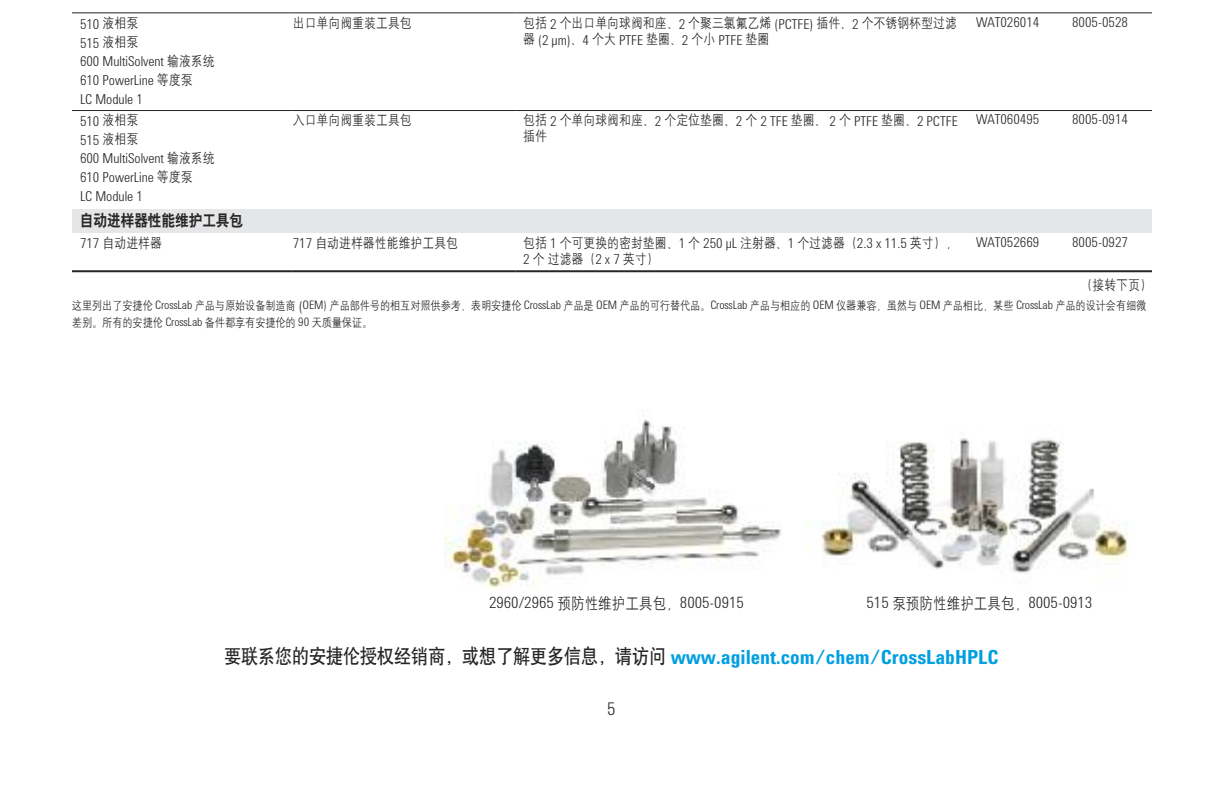
<style>
.page{position:relative;width:1224px;height:792px;background:#fff}
.page>*{position:absolute;margin:0;border:0;box-sizing:border-box;transform-origin:0 0}
.t1{font:700 20px "Agilent Cond";color:#009fe1}
.t2{font:300 18px "Agilent Condensed CFF";color:#272627}
.t3{font:300 16px "Agilent Cond";color:#272627}
.t4{font:16px "H Yb 2 gj";color:#272627;scale:.85 1}
.t5{font:300 14px/18.8px "Agilent Cond";color:#272627}
.t6{font:14px/16px "H Yg 2 gj";color:#272627;scale:.85 1}
.t7{font:12px/16.2px "H Yg 2 gj";letter-spacing:-.01em;color:#272627;scale:.85 1}
.s1{font-family:"H Yg 2 gj";font-weight:400}
.s2{font-family:"Agilent Cond";font-weight:300}
.s3{font-family:"Agilent Cond";font-weight:300;font-size:14px}
.s4{font-family:"H Yb 1 gj";font-weight:400;color:#272627}
</style>
<div class="page">
<img style="left:444px;top:419px;width:338px;height:171px">
<img style="left:807px;top:438px;width:322px;height:135px">
<div style="left:72px;top:210px;width:1080px;height:23px;background:#e5e6e7"></div>
<hr style="left:72px;top:110px;width:221px;height:1px;background:#272627">
<hr style="left:293px;top:110px;width:222px;height:1px;background:#272627">
<hr style="left:515px;top:110px;width:445px;height:1px;background:#272627">
<hr style="left:960px;top:110px;width:96px;height:1px;background:#272627">
<hr style="left:1056px;top:110px;width:96px;height:1px;background:#272627">
<hr style="left:72px;top:270px;width:221px;height:2px;background:#272627">
<hr style="left:293px;top:270px;width:222px;height:2px;background:#272627">
<hr style="left:515px;top:270px;width:445px;height:2px;background:#272627">
<hr style="left:960px;top:270px;width:96px;height:2px;background:#272627">
<hr style="left:1056px;top:270px;width:96px;height:2px;background:#272627">
<hr style="left:72px;top:12px;width:221px;height:1px;background:#272627">
<hr style="left:293px;top:12px;width:222px;height:1px;background:#272627">
<hr style="left:515px;top:12px;width:445px;height:1px;background:#272627">
<hr style="left:960px;top:12px;width:96px;height:1px;background:#272627">
<hr style="left:1056px;top:12px;width:96px;height:1px;background:#272627">
<p class="t5" style="left:80px;top:16px;width:136px">510 <span class="s1">液相泵<br></span>515 <span class="s1">液相泵<br></span>600 MultiSolvent <span class="s1">输液系统<br></span>610 PowerLine <span class="s1">等度泵<br></span>LC Module 1</p>
<p class="t6" style="left:293px;top:15px;width:142px">出口单向阀重装工具包</p>
<p class="t6" style="left:523px;top:15px;width:512px">包括 <span class="s2">2</span> 个出口单向球阀和座、<span class="s2">2</span> 个聚三氯氟乙烯 <span class="s2">(PCTFE)</span> 插件、<span class="s2">2</span> 个不锈钢杯型过滤</p>
<p class="t5" style="left:523px;top:32px;width:248px"><span class="s1">器</span> (2 µm)<span class="s1">、</span>4 <span class="s1">个大</span> PTFE <span class="s1">垫圈、</span>2 <span class="s1">个小</span> PTFE <span class="s1">垫圈</span></p>
<p class="t5" style="left:976px;top:14px;width:65px">WAT026014</p>
<p class="t5" style="left:1072px;top:14px;width:58px">8005-0528</p>
<p class="t5" style="left:80px;top:113px;width:136px">510 <span class="s1">液相泵<br></span>515 <span class="s1">液相泵<br></span>600 MultiSolvent <span class="s1">输液系统<br></span>610 PowerLine <span class="s1">等度泵<br></span>LC Module 1</p>
<p class="t6" style="left:293px;top:112px;width:142px">入口单向阀重装工具包</p>
<p class="t6" style="left:523px;top:112px;width:513px">包括 <span class="s2">2</span> 个单向球阀和座、<span class="s2">2</span> 个定位垫圈、<span class="s2">2</span> 个 <span class="s2">2 TFE</span> 垫圈、 <span class="s2">2</span> 个 <span class="s2">PTFE</span> 垫圈、<span class="s2">2 PCTFE</span>插件</p>
<p class="t5" style="left:976px;top:111px;width:65px">WAT060495</p>
<p class="t5" style="left:1072px;top:111px;width:58px">8005-0914</p>
<p class="t4" style="left:80px;top:212px;width:194px">自动进样器性能维护工具包</p>
<p class="t6" style="left:80px;top:234px;width:98px"><span class="s2">717</span> 自动进样器</p>
<p class="t6" style="left:293px;top:234px;width:196px"><span class="s2">717</span> 自动进样器性能维护工具包</p>
<p class="t6" style="left:523px;top:234px;width:513px">包括 <span class="s2">1</span> 个可更换的密封垫圈、<span class="s2">1</span> 个 <span class="s2">250 µL</span> 注射器、<span class="s2">1</span> 个过滤器（<span class="s2">2.3 x 11.5</span> 英寸），<br><span class="s2">2</span> 个过滤器（<span class="s2">2 x 7</span> 英寸）</p>
<p class="t5" style="left:976px;top:233px;width:65px">WAT052669</p>
<p class="t5" style="left:1072px;top:233px;width:58px">8005-0927</p>
<p class="t6" style="left:1081px;top:277px;width:85px">（接转下页）</p>
<p class="t7" style="left:72px;top:298px;width:1266px">这里列出了安捷伦 <span class="s2">CrossLab</span> 产品与原始设备制造商 <span class="s3">(</span><span class="s2">OEM)</span> 产品部件号的相互对照供参考，表明安捷伦 <span class="s2">CrossLab</span> 产品是 <span class="s2">OEM</span> 产品的可行替代品。<span class="s2">CrossLab</span> 产品与相应的 <span class="s2">OEM</span> 仪器兼容，虽然与 <span class="s2">OEM</span> 产品相比，某些 <span class="s2">CrossLab</span> 产品的设计会有细微差别。所有的安捷伦 <span class="s2">CrossLab</span> 备件都享有安捷伦的 <span class="s2">90</span> 天质量保证。</p>
<p class="t3" style="left:489px;top:597px;width:256px">2960/2965 <span class="s1">预防性维护工具包，</span>8005-0915</p>
<p class="t3" style="left:867px;top:597px;width:227px">515 <span class="s1">泵预防性维护工具包，</span>8005-0913</p>
<h1 class="t1" style="left:224px;top:650px;width:776px"><span class="s4">要联系您的安捷伦授权经销商，或想了解更多信息，请访问</span> www.agilent.com/chem/CrossLabHPLC</h1>
<p class="t2" style="left:607px;top:702px;width:10px">5</p>
</div>
